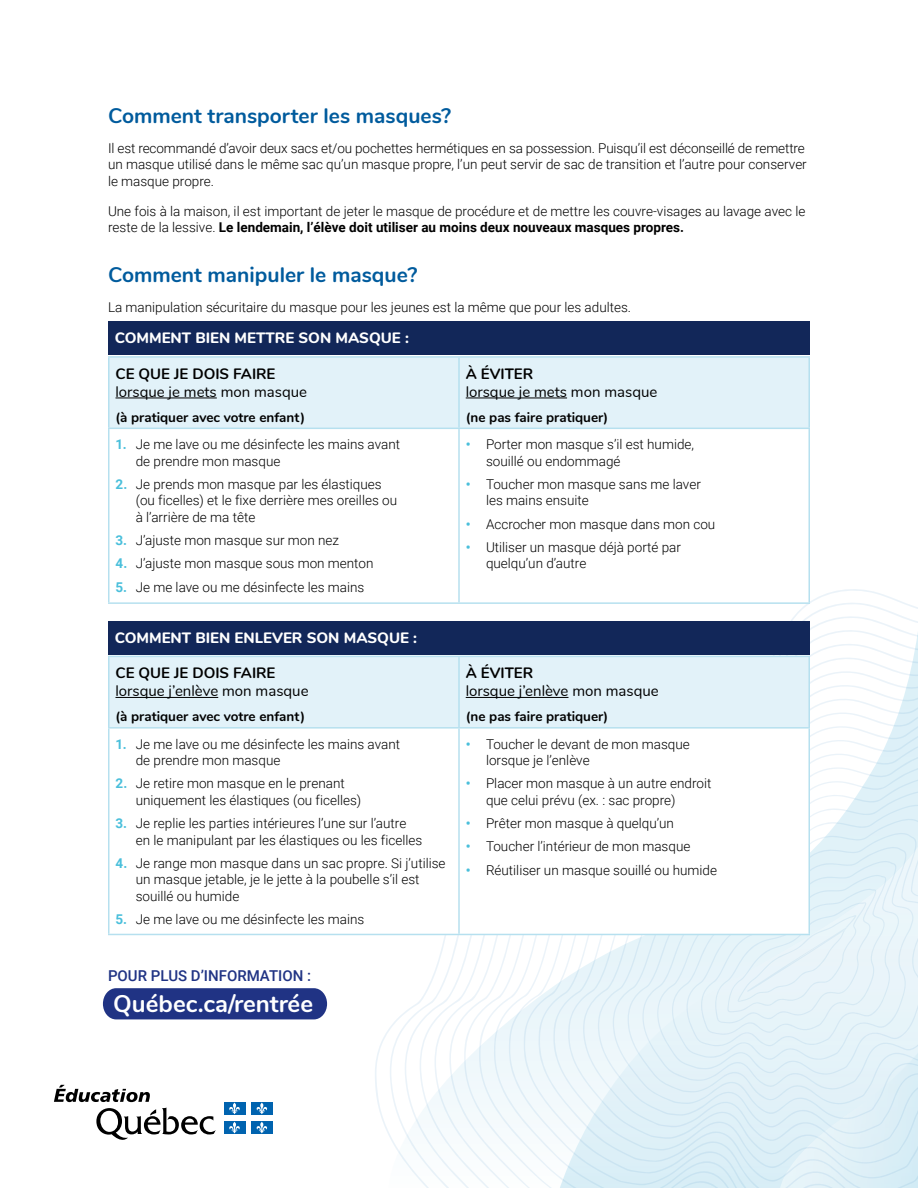
<style>
.page{position:relative;width:918px;height:1188px;background:#fff}
.page>*{position:absolute;margin:0;border:0;box-sizing:border-box;transform-origin:0 0}
.t1{font:700 24px "Nunito";color:#fff}
.t2{font:700 21px "Nunito";color:#005b9d}
.t3{font:15px "Nunito";color:#000}
.t4{font:800 15px "Nunito";color:#fff}
.t5{font:700 15px "Nunito";color:#000}
.t6{font:500 15px "Roboto";color:#203384}
.t7{font:300 13.5px/16.5px "Roboto";color:#000}
.t8{font:700 13.5px "Nunito";color:#000}
.s1{font-weight:700}
.s2{font-weight:700;color:#4abfdb}
</style>
<div class="page">
<svg style="left:434px;top:618px;width:484px;height:570px"></svg>
<svg style="left:449px;top:632px;width:469px;height:556px"></svg>
<svg style="left:464px;top:646px;width:454px;height:542px"></svg>
<svg style="left:479px;top:660px;width:439px;height:528px"></svg>
<svg style="left:494px;top:675px;width:424px;height:513px"></svg>
<svg style="left:509px;top:689px;width:409px;height:499px"></svg>
<svg style="left:524px;top:703px;width:394px;height:485px"></svg>
<svg style="left:539px;top:717px;width:379px;height:471px"></svg>
<svg style="left:553px;top:732px;width:365px;height:447px"></svg>
<svg style="left:568px;top:746px;width:350px;height:419px;fill:#def0f7"></svg>
<svg style="left:583px;top:762px;width:335px;height:387px;fill:#dff0f8"></svg>
<svg style="left:598px;top:776px;width:320px;height:358px;fill:#dff1f8"></svg>
<svg style="left:613px;top:789px;width:305px;height:331px;fill:#e0f1f8"></svg>
<svg style="left:628px;top:803px;width:290px;height:302px;fill:#e2f1f8"></svg>
<svg style="left:642px;top:817px;width:276px;height:273px;fill:#e3f1f8"></svg>
<svg style="left:657px;top:831px;width:261px;height:244px;fill:#e4f2f9"></svg>
<svg style="left:672px;top:846px;width:241px;height:215px;fill:#e5f3f9"></svg>
<svg style="left:686px;top:860px;width:213px;height:186px"></svg>
<div style="left:108px;top:321px;width:702px;height:34px;background:#122759"></div>
<div style="left:108px;top:621px;width:702px;height:34px;background:#122759"></div>
<div style="left:110px;top:358px;width:698px;height:70px;background:#e2f2f9"></div>
<hr style="left:108px;top:358px;width:2px;height:70px;background:#b6e0ef">
<hr style="left:108px;top:356px;width:351px;height:2px;background:#b6e0ef">
<hr style="left:459px;top:356px;width:351px;height:2px;background:#b6e0ef">
<hr style="left:458px;top:358px;width:2px;height:70px;background:#b6e0ef">
<hr style="left:808px;top:358px;width:2px;height:70px;background:#b6e0ef">
<hr style="left:108px;top:429px;width:2px;height:173px;background:#b6e0ef">
<hr style="left:108px;top:428px;width:351px;height:1px;background:#b6e0ef">
<hr style="left:459px;top:428px;width:351px;height:1px;background:#b6e0ef">
<hr style="left:458px;top:429px;width:2px;height:173px;background:#b6e0ef">
<hr style="left:808px;top:429px;width:2px;height:173px;background:#b6e0ef">
<hr style="left:108px;top:602px;width:351px;height:2px;background:#b6e0ef">
<hr style="left:459px;top:602px;width:351px;height:2px;background:#b6e0ef">
<hr style="left:116px;top:398px;width:101px;height:1px;background:#000">
<hr style="left:466px;top:398px;width:101px;height:1px;background:#000">
<div style="left:110px;top:657px;width:698px;height:70px;background:#e2f2f9"></div>
<svg style="left:110px;top:729px;width:698px;height:205px"></svg>
<hr style="left:108px;top:657px;width:2px;height:70px;background:#b6e0ef">
<hr style="left:108px;top:656px;width:351px;height:1px;background:#b6e0ef">
<hr style="left:459px;top:656px;width:351px;height:1px;background:#b6e0ef">
<hr style="left:458px;top:657px;width:2px;height:70px;background:#b6e0ef">
<hr style="left:808px;top:657px;width:2px;height:70px;background:#b6e0ef">
<hr style="left:108px;top:729px;width:2px;height:205px;background:#b6e0ef">
<hr style="left:108px;top:727px;width:351px;height:2px;background:#b6e0ef">
<hr style="left:459px;top:727px;width:351px;height:2px;background:#b6e0ef">
<hr style="left:458px;top:729px;width:2px;height:205px;background:#b6e0ef">
<hr style="left:808px;top:729px;width:2px;height:205px;background:#b6e0ef">
<hr style="left:108px;top:934px;width:351px;height:1px;background:#b6e0ef">
<hr style="left:459px;top:934px;width:351px;height:1px;background:#b6e0ef">
<hr style="left:116px;top:697px;width:102px;height:1px;background:#000">
<hr style="left:466px;top:697px;width:102px;height:1px;background:#000">
<img style="left:54px;top:1084px;width:219px;height:56px">
<div style="left:103px;top:988px;width:224px;height:31px;background:#203384"></div>
<h2 class="t2" style="left:108px;top:100px;width:345px">Comment transporter les masques?</h2>
<p class="t7" style="left:108px;top:139px;width:700px">Il est recommandé d’avoir deux sacs et/ou pochettes hermétiques en sa possession. Puisqu’il est déconseillé de remettre un masque utilisé dans le même sac qu’un masque propre, l’un peut servir de sac de transition et l’autre pour conserver le masque propre.</p>
<p class="t7" style="left:108px;top:202px;width:699px">Une fois à la maison, il est important de jeter le masque de procédure et de mettre les couvre-visages au lavage avec le reste de la lessive. <span class="s1">Le lendemain, l’élève doit utiliser au moins deux nouveaux masques propres.</span></p>
<h2 class="t2" style="left:108px;top:259px;width:311px">Comment manipuler le masque?</h2>
<p class="t7" style="left:108px;top:298px;width:525px">La manipulation sécuritaire du masque pour les jeunes est la même que pour les adultes.</p>
<p class="t4" style="left:115px;top:327px;width:296px">COMMENT BIEN METTRE SON MASQUE :</p>
<p class="t5" style="left:116px;top:363px;width:161px">CE QUE JE DOIS FAIRE</p>
<p class="t3" style="left:116px;top:381px;width:193px">lorsque je mets mon masque</p>
<p class="t8" style="left:116px;top:407px;width:191px">(à pratiquer avec votre enfant)</p>
<p class="t5" style="left:466px;top:363px;width:69px">À ÉVITER</p>
<p class="t3" style="left:466px;top:381px;width:193px">lorsque je mets mon masque</p>
<p class="t8" style="left:466px;top:407px;width:144px">(ne pas faire pratiquer)</p>
<p class="t7" style="left:136px;top:436px;width:266px;text-indent:-20px"><span class="s2">1.</span> Je me lave ou me désinfecte les mains avant de prendre mon masque</p>
<p class="t7" style="left:136px;top:475px;width:263px;text-indent:-20px"><span class="s2">2.</span> Je prends mon masque par les élastiques (ou ficelles) et le fixe derrière mes oreilles ou à l’arrière de ma tête</p>
<p class="t7" style="left:116px;top:532px;width:225px"><span class="s2">3.</span> J’ajuste mon masque sur mon nez</p>
<p class="t7" style="left:116px;top:555px;width:260px"><span class="s2">4.</span> J’ajuste mon masque sous mon menton</p>
<p class="t7" style="left:116px;top:578px;width:250px"><span class="s2">5.</span> Je me lave ou me désinfecte les mains</p>
<p class="t4" style="left:115px;top:627px;width:304px">COMMENT BIEN ENLEVER SON MASQUE :</p>
<p class="t5" style="left:116px;top:662px;width:161px">CE QUE JE DOIS FAIRE</p>
<p class="t3" style="left:116px;top:680px;width:195px">lorsque j’enlève mon masque</p>
<p class="t8" style="left:116px;top:706px;width:191px">(à pratiquer avec votre enfant)</p>
<p class="t7" style="left:136px;top:735px;width:266px;text-indent:-20px"><span class="s2">1.</span> Je me lave ou me désinfecte les mains avant de prendre mon masque</p>
<p class="t7" style="left:136px;top:775px;width:227px;text-indent:-20px"><span class="s2">2.</span> Je retire mon masque en le prenant uniquement les élastiques (ou ficelles)</p>
<p class="t7" style="left:136px;top:815px;width:288px;text-indent:-20px"><span class="s2">3.</span> Je replie les parties intérieures l’une sur l’autre en le manipulant par les élastiques ou les ficelles</p>
<p class="t7" style="left:136px;top:854px;width:311px;text-indent:-20px"><span class="s2">4.</span> Je range mon masque dans un sac propre. Si j’utilise un masque jetable, je le jette à la poubelle s’il est souillé ou humide</p>
<p class="t7" style="left:116px;top:911px;width:250px"><span class="s2">5.</span> Je me lave ou me désinfecte les mains</p>
<p class="t6" style="left:108px;top:965px;width:205px">POUR PLUS D’INFORMATION :</p>
<h1 class="t1" style="left:113px;top:986px;width:201px">Québec.ca/rentrée</h1>
<p class="t7" style="left:486px;top:436px;width:210px;text-indent:-20px"><span class="s2">•</span> Porter mon masque s’il est humide, souillé ou endommagé</p>
<p class="t7" style="left:486px;top:475px;width:216px;text-indent:-20px"><span class="s2">•</span> Toucher mon masque sans me laver les mains ensuite</p>
<p class="t7" style="left:466px;top:515px;width:251px"><span class="s2">•</span> Accrocher mon masque dans mon cou</p>
<p class="t7" style="left:486px;top:538px;width:197px;text-indent:-20px"><span class="s2">•</span> Utiliser un masque déjà porté par quelqu’un d’autre</p>
<p class="t5" style="left:466px;top:662px;width:69px">À ÉVITER</p>
<p class="t3" style="left:466px;top:680px;width:195px">lorsque j’enlève mon masque</p>
<p class="t8" style="left:466px;top:706px;width:144px">(ne pas faire pratiquer)</p>
<p class="t7" style="left:486px;top:735px;width:205px;text-indent:-20px"><span class="s2">•</span> Toucher le devant de mon masque lorsque je l’enlève</p>
<p class="t7" style="left:486px;top:775px;width:227px;text-indent:-20px"><span class="s2">•</span> Placer mon masque à un autre endroit que celui prévu (ex. : sac propre)</p>
<p class="t7" style="left:466px;top:815px;width:210px"><span class="s2">•</span> Prêter mon masque à quelqu’un</p>
<p class="t7" style="left:466px;top:838px;width:226px"><span class="s2">•</span> Toucher l’intérieur de mon masque</p>
<p class="t7" style="left:466px;top:861px;width:253px"><span class="s2">•</span> Réutiliser un masque souillé ou humide</p>
</div>
